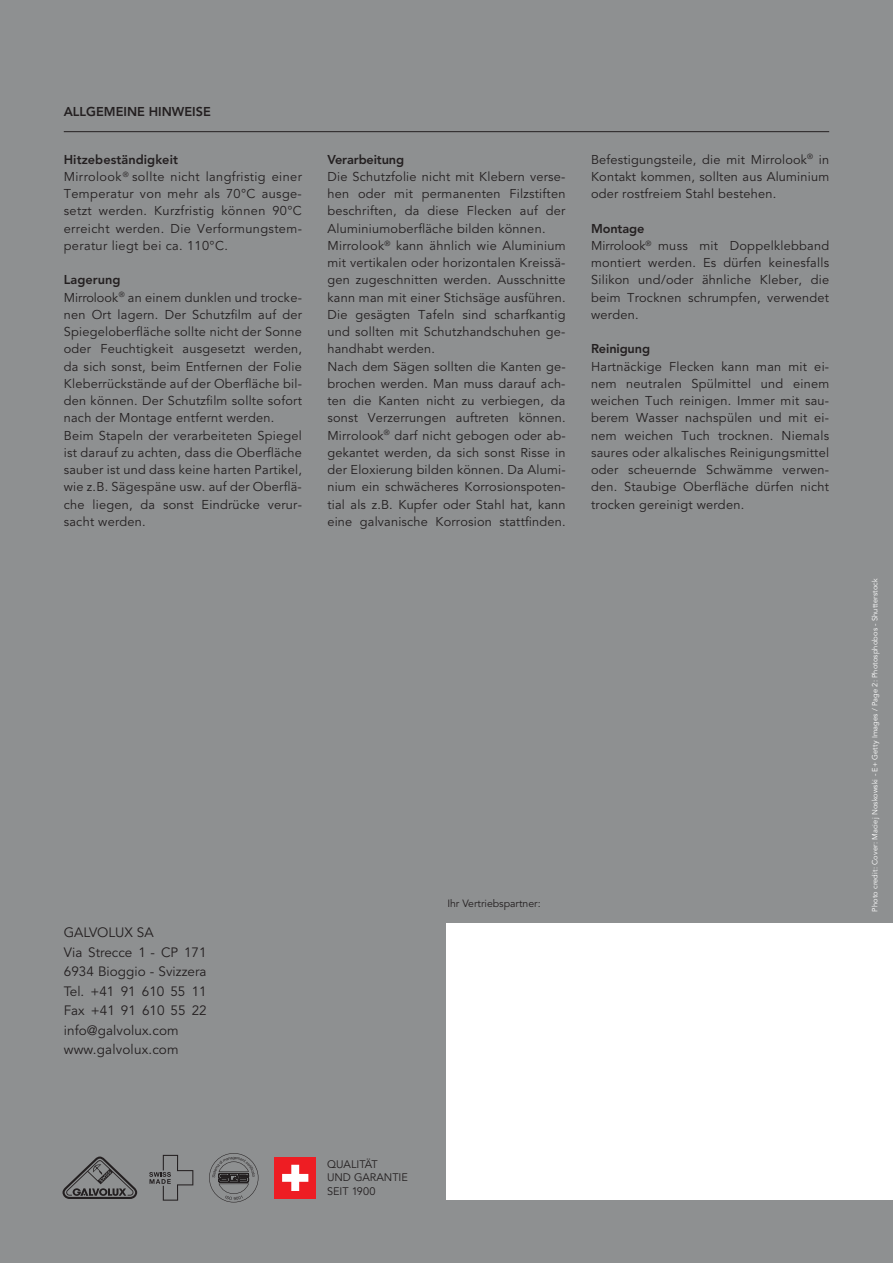
<style>
.page{position:relative;width:893px;height:1263px;background:#8e9091}
.page>*{position:absolute;margin:0;border:0;box-sizing:border-box;transform-origin:0 0}
.t1{font:13.5px/19.5px "Avenir LT Std";letter-spacing:.005em;color:#231f20}
.t2{font:12.75px/17.2px "Avenir LT Std";letter-spacing:.02em;color:#231f20}
.t3{font:800 12.75px "Avenir LT Std";letter-spacing:-.01em;color:#231f20}
.t4{font:10.8px/13.4px "Avenir LT Std";color:#231f20}
.t5{font:10.5px "Avenir LT Std";color:#231f20}
.t6{font:7.5px "Avenir LT Std";letter-spacing:.015em;color:#fff}
.s1{font-weight:800}
</style>
<div class="page">
<div style="left:446px;top:923px;width:447px;height:276px;background:#fff"></div>
<hr style="left:64px;top:131px;width:765px;height:1px;background:#231f20">
<svg style="left:63px;top:1156px;width:74px;height:43px"></svg>
<svg style="left:149px;top:1155px;width:44px;height:46px"></svg>
<svg style="left:209px;top:1153px;width:49px;height:49px"></svg>
<div style="left:274px;top:1157px;width:42px;height:42px;background:#ee1d23"></div>
<svg style="left:282px;top:1165px;width:26px;height:26px"></svg>
<p class="t3" style="left:64px;top:104px;width:149px">ALLGEMEINE HINWEISE</p>
<p class="t2" style="left:64px;top:151px;width:240px"><span class="s1">Hitzebeständigkeit<br></span>Mirrolook <sup>®</sup> sollte nicht langfristig einer Temperatur von mehr als 70°C ausge&shy;setzt werden. Kurzfristig können 90°C erreicht werden. Die Verformungstem&shy;peratur liegt bei ca. 110°C.</p>
<p class="t2" style="left:64px;top:272px;width:240px"><span class="s1">Lagerung<br></span>Mirrolook<sup>®</sup> an einem dunklen und trocke&shy;nen Ort lagern. Der Schutzfilm auf der Spiegeloberfläche sollte nicht der Sonne oder Feuchtigkeit ausgesetzt werden, da sich sonst, beim Entfernen der Folie Kleberrückstände auf der Oberfläche bil&shy;den können. Der Schutzfilm sollte sofort nach der Montage entfernt werden.<br>Beim Stapeln der verarbeiteten Spiegel ist darauf zu achten, dass die Oberfläche sauber ist und dass keine harten Partikel, wie z.B. Sägespäne usw. auf der Oberflä&shy;che liegen, da sonst Eindrücke verur&shy;sacht werden.</p>
<p class="t3" style="left:327px;top:152px;width:78px">Verarbeitung</p>
<p class="t2" style="left:327px;top:168px;width:240px">Die Schutzfolie nicht mit Klebern verse&shy;hen oder mit permanenten Filzstiften beschriften, da diese Flecken auf der Aluminiumoberfläche bilden können.<br>Mirrolook<sup>®</sup> kann ähnlich wie Aluminium mit vertikalen oder horizontalen Kreissä&shy;gen zugeschnitten werden. Ausschnitte kann man mit einer Stichsäge ausführen.<br>Die gesägten Tafeln sind scharfkantig und sollten mit Schutzhandschuhen ge&shy;handhabt werden.<br>Nach dem Sägen sollten die Kanten ge&shy;brochen werden. Man muss darauf ach&shy;ten die Kanten nicht zu verbiegen, da sonst Verzerrungen auftreten können.<br>Mirrolook<sup>®</sup> darf nicht gebogen oder ab&shy;gekantet werden, da sich sonst Risse in der Eloxierung bilden können. Da Alumi&shy;nium ein schwächeres Korrosionspoten&shy;tial als z.B. Kupfer oder Stahl hat, kann eine galvanische Korrosion stattfinden.</p>
<p class="t2" style="left:591px;top:151px;width:240px;text-align:justify">Befestigungsteile, die mit Mirrolook<sup>®</sup> in Kontakt kommen, sollten aus Aluminium oder rostfreiem Stahl bestehen.</p>
<p class="t2" style="left:591px;top:220px;width:240px"><span class="s1">Montage<br></span>Mirrolook<sup>®</sup> muss mit Doppelklebband montiert werden. Es dürfen keinesfalls<br>Silikon und/oder ähnliche Kleber, die beim Trocknen schrumpfen, verwendet werden.</p>
<p class="t3" style="left:591px;top:341px;width:60px">Reinigung</p>
<p class="t2" style="left:591px;top:358px;width:240px;text-align:justify">Hartnäckige Flecken kann man mit ei&shy;nem neutralen Spülmittel und einem weichen Tuch reinigen. Immer mit sau&shy;berem Wasser nachspülen und mit ei&shy;nem weichen Tuch trocknen. Niemals saures oder alkalisches Reinigungsmittel oder scheuernde Schwämme verwen&shy;den. Staubige Oberfläche dürfen nicht trocken gereinigt werden.</p>
<p class="t1" style="left:64px;top:923px;width:144px">GALVOLUX SA<br>Via Strecce 1 - CP 171<br>6934 Bioggio - Svizzera<br>Tel. +41 91 610 55 11<br>Fax +41 91 610 55 22 info@galvolux.com www.galvolux.com</p>
<p class="t5" style="left:447px;top:897px;width:95px">Ihr Vertriebspartner:</p>
<p class="t4" style="left:327px;top:1158px;width:82px">QUALITÄT<br>UND GARANTIE<br>SEIT 1900</p>
<p class="t6" style="left:870px;top:912px;width:335px;rotate:-90deg">Photo credit: Cover: Maciej Noskowski - E+ Getty Images / Page 2: Photosphobos - Shutterstock</p>
</div>
